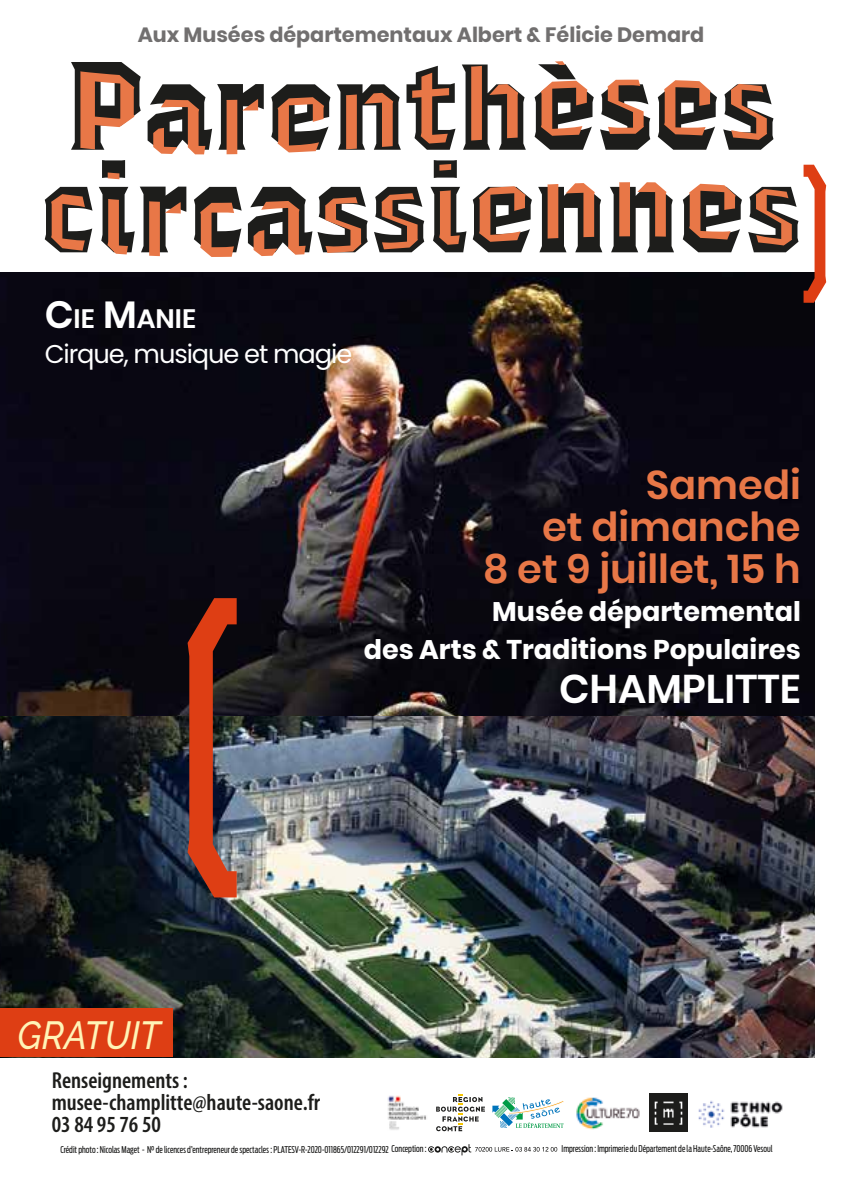
<style>
.page{position:relative;width:842px;height:1191px;background:#fff}
.page>*{position:absolute;margin:0;border:0;box-sizing:border-box;transform-origin:0 0}
.t1{font:600 40px/42px "Poppins";color:#e87747;text-align:right}
.t2{font:600 40px "Poppins";color:#fff}
.t3{font:italic 500 39.2px "Raleway";color:#fff4b7;scale:.9 1}
.t4{font:700 27px/38px "Poppins";color:#fff;text-align:right}
.t5{font:600 26.6px "Poppins";color:#fff}
.t6{font:25.8px "Poppins";letter-spacing:-.04em;color:#fff}
.t7{font:600 condensed 23.2px/21.8px "Myriad Pro";color:#1d1d1b}
.t8{font:700 20.8px "Poppins";color:#716f6f}
.t9{font:9.4px "Antenna Extra Cond";color:#171716}
.s1{font-size:38px}
</style>
<div class="page">
<img style="left:0;top:272px;width:815px;height:444px">
<img style="left:0;top:716px;width:815px;height:341px">
<svg style="left:71px;top:62px;width:70px;height:88px"></svg>
<svg style="left:148px;top:84px;width:116px;height:70px"></svg>
<svg style="left:271px;top:84px;width:59px;height:68px"></svg>
<svg style="left:337px;top:66px;width:118px;height:84px"></svg>
<svg style="left:462px;top:64px;width:64px;height:86px"></svg>
<svg style="left:535px;top:61px;width:59px;height:89px"></svg>
<svg style="left:600px;top:80px;width:50px;height:70px"></svg>
<svg style="left:658px;top:80px;width:59px;height:70px"></svg>
<svg style="left:723px;top:84px;width:50px;height:66px"></svg>
<svg style="left:45px;top:187px;width:48px;height:65px"></svg>
<svg style="left:99px;top:160px;width:87px;height:96px"></svg>
<svg style="left:194px;top:187px;width:48px;height:70px"></svg>
<svg style="left:248px;top:187px;width:120px;height:69px"></svg>
<svg style="left:374px;top:187px;width:50px;height:65px"></svg>
<svg style="left:430px;top:160px;width:36px;height:92px"></svg>
<svg style="left:473px;top:186px;width:59px;height:66px"></svg>
<svg style="left:538px;top:183px;width:64px;height:69px"></svg>
<svg style="left:610px;top:182px;width:64px;height:70px"></svg>
<svg style="left:683px;top:184px;width:59px;height:68px"></svg>
<svg style="left:748px;top:165px;width:78px;height:138px"></svg>
<svg style="left:428px;top:1144px;width:129px;height:11px"></svg>
<div style="left:0;top:1008px;width:173px;height:49px;background:#de3e14"></div>
<svg style="left:492px;top:1097px;width:72px;height:31px"></svg>
<img style="left:576px;top:1097px;width:64px;height:33px">
<svg style="left:436px;top:1094px;width:49px;height:37px"></svg>
<img style="left:650px;top:1093px;width:37px;height:38px">
<img style="left:387px;top:1095px;width:40px;height:35px">
<img style="left:698px;top:1100px;width:85px;height:28px">
<svg style="left:188px;top:598px;width:49px;height:299px;background:#8c3c2b"></svg>
<h3 class="t8" style="left:138px;top:23px;width:568px">Aux Musées départementaux Albert &amp; Félicie Demard</h3>
<h3 class="t5" style="left:45px;top:303px;width:153px"><span class="s1">C</span>IE <span class="s1">M</span>ANIE</h3>
<h3 class="t6" style="left:45px;top:339px;width:309px">Cirque, musique et magie</h3>
<h1 class="t1" style="left:483px;top:464px;width:319px">Samedi<br>et dimanche<br>8 et 9 juillet, 15 h</h1>
<h3 class="t4" style="left:364px;top:593px;width:438px">Musée départemental<br>des Arts &amp; Traditions Populaires</h3>
<h1 class="t2" style="left:559px;top:666px;width:243px">CHAMPLITTE</h1>
<h2 class="t3" style="left:17px;top:1012px;width:161px">GRATUIT</h2>
<h3 class="t7" style="left:52px;top:1069px;width:270px">Renseignements : musee-champlitte@haute-saone.fr<br>03 84 95 76 50</h3>
<p class="t9" style="left:60px;top:1143px;width:368px">Crédit photo : Nicolas Maget - N° de licences d’entrepreneur de spectacles : PLATESV-R-2020-011865/012291/012292 Conception :</p>
<p class="t9" style="left:561px;top:1143px;width:213px">Impression : Imprimerie du Département de la Haute-Saône, 70006 Vesoul</p>
</div>
